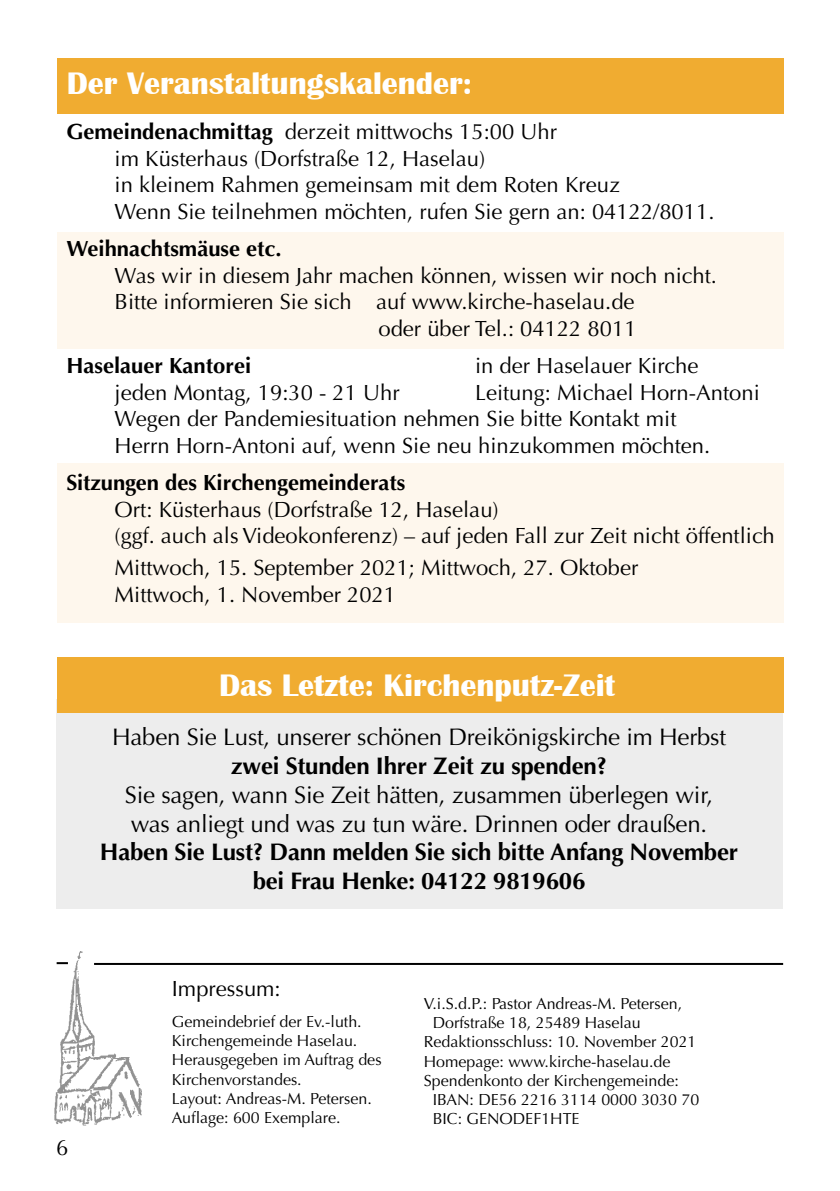
<style>
.page{position:relative;width:840px;height:1191px;background:#fff}
.page>*{position:absolute;margin:0;border:0;box-sizing:border-box;transform-origin:0 0}
.t1{font:700 32px "Britannic";color:#fff}
.t2{font:24px/28.8px "Optima";letter-spacing:-.01em;color:#000}
.t3{font:700 24px/28.8px "Optima";letter-spacing:-.01em;color:#000;text-align:center}
.t4{font:22px/26.4px "Optima";color:#000}
.t5{font:700 22px "Optima";color:#000}
.t6{font:16px/19.2px "Optima";color:#000}
.s1{font-weight:700}
</style>
<div class="page">
<div style="left:57px;top:463px;width:726px;height:159px;background:#fef7ed"></div>
<div style="left:56px;top:699px;width:725px;height:210px;background:#ededed"></div>
<hr style="left:94px;top:963px;width:688px;height:2px;background:#000">
<img style="left:54px;top:951px;width:88px;height:174px">
<div style="left:57px;top:58px;width:725px;height:55px;background:#f0ac31"></div>
<div style="left:57px;top:232px;width:726px;height:117px;background:#fef7ed"></div>
<div style="left:57px;top:657px;width:726px;height:55px;background:#f0ac31"></div>
<h1 class="t1" style="left:67px;top:65px;width:406px">Der Veranstaltungskalender:</h1>
<p class="t4" style="left:115px;top:119px;width:601px;text-indent:-48px"><span class="s1">Gemeindenachmittag</span> derzeit mittwochs 15:00 Uhr<br>im Küsterhaus (Dorfstraße 12, Haselau)<br>in kleinem Rahmen gemeinsam mit dem Roten Kreuz<br>Wenn Sie teilnehmen möchten, rufen Sie gern an: 04122/8011.</p>
<p class="t5" style="left:66px;top:236px;width:217px">Weihnachtsmäuse etc.</p>
<p class="t4" style="left:115px;top:262px;width:603px">Was wir in diesem Jahr machen können, wissen wir noch nicht.</p>
<p class="t4" style="left:115px;top:289px;width:521px">Bitte informieren Sie sich auf www.kirche-haselau.de</p>
<p class="t4" style="left:378px;top:315px;width:259px">oder über Tel.: 04122 8011</p>
<p class="t5" style="left:66px;top:353px;width:186px">Haselauer Kantorei</p>
<p class="t4" style="left:475px;top:353px;width:225px">in der Haselauer Kirche</p>
<p class="t4" style="left:115px;top:379px;width:286px">jeden Montag, 19:30 - 21 Uhr</p>
<p class="t4" style="left:115px;top:379px;width:646px;text-indent:360px">Leitung: Michael Horn-Antoni<br>Wegen der Pandemiesituation nehmen Sie bitte Kontakt mit<br>Herrn Horn-Antoni auf, wenn Sie neu hinzukommen möchten.</p>
<p class="t5" style="left:66px;top:470px;width:340px">Sitzungen des Kirchengemeinderats</p>
<p class="t4" style="left:115px;top:496px;width:661px">Ort: Küsterhaus (Dorfstraße 12, Haselau)<br>(ggf. auch als Videokonferenz) – auf jeden Fall zur Zeit nicht öffentlich</p>
<p class="t4" style="left:115px;top:555px;width:525px">Mittwoch, 15. September 2021; Mittwoch, 27. Oktober<br>Mittwoch, 1. November 2021</p>
<h1 class="t1" style="left:219px;top:667px;width:397px">Das Letzte: Kirchenputz-Zeit</h1>
<p class="t2" style="left:112px;top:723px;width:615px">Haben Sie Lust, unserer schönen Dreikönigskirche im Herbst</p>
<p class="t3" style="left:231px;top:752px;width:377px">zwei Stunden Ihrer Zeit zu spenden?</p>
<p class="t2" style="left:125px;top:780px;width:589px">Sie sagen, wann Sie Zeit hätten, zusammen überlegen wir, was anliegt und was zu tun wäre. Drinnen oder draußen.</p>
<p class="t3" style="left:100px;top:838px;width:639px">Haben Sie Lust? Dann melden Sie sich bitte Anfang November bei Frau Henke: 04122 9819606</p>
<p class="t4" style="left:56px;top:1134px;width:14px">6</p>
<p class="t4" style="left:172px;top:975px;width:110px">Impressum:</p>
<p class="t6" style="left:172px;top:1012px;width:211px">Gemeindebrief der Ev.-luth.<br>Kirchengemeinde Haselau.<br>Herausgegeben im Auftrag des<br>Kirchenvorstandes.<br>Layout: Andreas-M. Petersen.<br>Auflage: 600 Exemplare.</p>
<p class="t6" style="left:423px;top:994px;width:260px">V.i.S.d.P.: Pastor Andreas-M. Petersen,</p>
<p class="t6" style="left:432px;top:1013px;width:209px">Dorfstraße 18, 25489 Haselau</p>
<p class="t6" style="left:423px;top:1032px;width:274px">Redaktionsschluss: 10. November 2021</p>
<p class="t6" style="left:423px;top:1051px;width:248px">Homepage: www.kirche-haselau.de</p>
<p class="t6" style="left:423px;top:1070px;width:256px">Spendenkonto der Kirchengemeinde:</p>
<p class="t6" style="left:432px;top:1090px;width:268px">IBAN: DE56 2216 3114 0000 3030 70</p>
<p class="t6" style="left:432px;top:1109px;width:148px">BIC: GENODEF1HTE</p>
</div>
